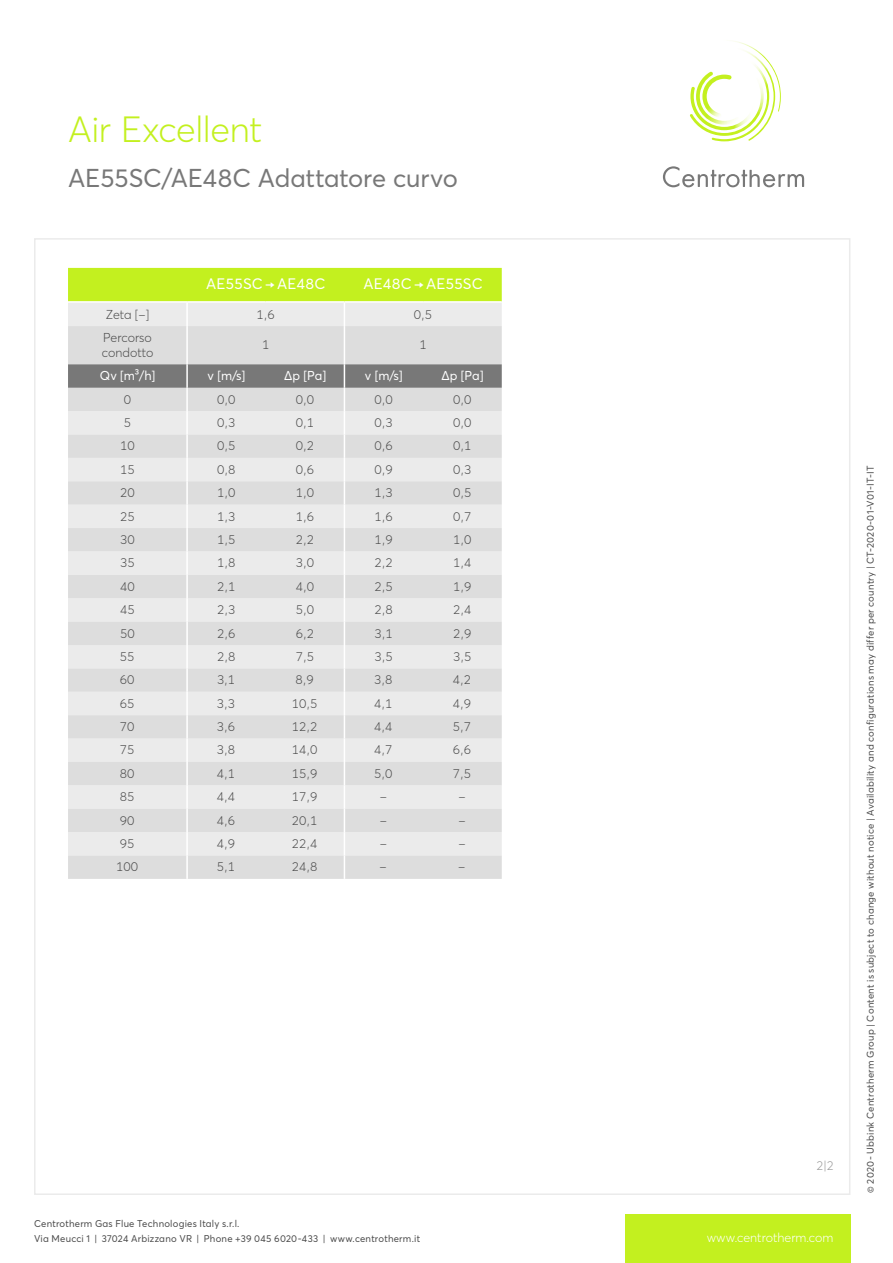
<style>
.page{position:relative;width:893px;height:1263px;background:#fff}
.page>*{position:absolute;margin:0;border:0;box-sizing:border-box;transform-origin:0 0}
.t1{font:300 36px "Averta PE";letter-spacing:-.01em;color:#c3f01f}
.t2{font:25.5px "Averta PE";color:#787878}
.t3{font:15px "Averta PE";letter-spacing:.005em;color:#fff}
.t4{font:300 12.75px/14.9px "Averta PE";color:#4b4b4b}
.t5{font:12.75px "Averta PE";color:#fff}
.t6{font:300 12.75px "Averta PE";color:#fff}
.t7{font:300 12.75px "Averta PE";color:#9a9a9a}
.t8{font:9.75px/14.9px "Averta PE";letter-spacing:.025em;color:#4b4b4b}
</style>
<div class="page">
<div style="left:625px;top:1214px;width:225px;height:49px;background:#c3f01f"></div>
<img style="left:705px;top:72px;width:7px;height:4px">
<img style="left:690px;top:76px;width:22px;height:58px">
<img style="left:712px;top:72px;width:24px;height:69px">
<img style="left:736px;top:112px;width:37px;height:29px">
<img style="left:715px;top:41px;width:66px;height:71px">
<svg style="left:663px;top:166px;width:141px;height:21px"></svg>
<div style="left:68px;top:326px;width:434px;height:38px;background:#ddd"></div>
<hr style="left:186px;top:326px;width:2px;height:38px;background:#fff">
<svg style="left:68px;top:268px;width:434px;height:58px;background:#d4ee76"></svg>
<hr style="left:344px;top:326px;width:1px;height:38px;background:#fff">
<svg style="left:68px;top:364px;width:434px;height:515px;background:#dfdfdf"></svg>
<h1 class="t1" style="left:68px;top:104px;width:196px">Air Excellent</h1>
<h2 class="t2" style="left:68px;top:161px;width:391px">AE55SC/AE48C Adattatore curvo</h2>
<p class="t3" style="left:206px;top:274px;width:120px">AE55SC → AE48C</p>
<p class="t3" style="left:364px;top:274px;width:120px">AE48C → AE55SC</p>
<p class="t4" style="left:106px;top:306px;width:45px">Zeta [-]</p>
<p class="t4" style="left:257px;top:306px;width:20px">1,6</p>
<p class="t4" style="left:414px;top:306px;width:20px">0,5</p>
<p class="t4" style="left:102px;top:330px;width:53px">Percorso condotto</p>
<p class="t4" style="left:262px;top:337px;width:9px">1</p>
<p class="t4" style="left:419px;top:337px;width:9px">1</p>
<p class="t5" style="left:100px;top:367px;width:57px">Qv [m³/h]</p>
<p class="t5" style="left:207px;top:367px;width:39px">v [m/s]</p>
<p class="t5" style="left:284px;top:367px;width:44px">Δp [Pa]</p>
<p class="t5" style="left:365px;top:367px;width:39px">v [m/s]</p>
<p class="t5" style="left:441px;top:367px;width:44px">Δp [Pa]</p>
<p class="t4" style="left:124px;top:391px;width:9px">0</p>
<p class="t4" style="left:217px;top:391px;width:20px">0,0</p>
<p class="t4" style="left:296px;top:391px;width:20px">0,0</p>
<p class="t4" style="left:375px;top:391px;width:20px">0,0</p>
<p class="t4" style="left:453px;top:391px;width:20px">0,0</p>
<p class="t4" style="left:124px;top:415px;width:9px">5</p>
<p class="t4" style="left:217px;top:415px;width:20px">0,3</p>
<p class="t4" style="left:296px;top:415px;width:20px">0,1</p>
<p class="t4" style="left:375px;top:415px;width:20px">0,3</p>
<p class="t4" style="left:453px;top:415px;width:20px">0,0</p>
<p class="t4" style="left:120px;top:438px;width:16px">10</p>
<p class="t4" style="left:217px;top:438px;width:20px">0,5</p>
<p class="t4" style="left:296px;top:438px;width:20px">0,2</p>
<p class="t4" style="left:375px;top:438px;width:20px">0,6</p>
<p class="t4" style="left:453px;top:438px;width:20px">0,1</p>
<p class="t4" style="left:120px;top:461px;width:16px">15</p>
<p class="t4" style="left:217px;top:461px;width:20px">0,8</p>
<p class="t4" style="left:296px;top:461px;width:20px">0,6</p>
<p class="t4" style="left:375px;top:461px;width:20px">0,9</p>
<p class="t4" style="left:453px;top:461px;width:20px">0,3</p>
<p class="t4" style="left:120px;top:485px;width:16px">20</p>
<p class="t4" style="left:217px;top:485px;width:20px">1,0</p>
<p class="t4" style="left:296px;top:485px;width:20px">1,0</p>
<p class="t4" style="left:374px;top:485px;width:20px">1,3</p>
<p class="t4" style="left:453px;top:485px;width:20px">0,5</p>
<p class="t4" style="left:120px;top:508px;width:16px">25</p>
<p class="t4" style="left:217px;top:508px;width:20px">1,3</p>
<p class="t4" style="left:296px;top:508px;width:20px">1,6</p>
<p class="t4" style="left:374px;top:508px;width:20px">1,6</p>
<p class="t4" style="left:453px;top:508px;width:20px">0,7</p>
<p class="t4" style="left:120px;top:532px;width:16px">30</p>
<p class="t4" style="left:217px;top:532px;width:20px">1,5</p>
<p class="t4" style="left:296px;top:532px;width:20px">2,2</p>
<p class="t4" style="left:374px;top:532px;width:20px">1,9</p>
<p class="t4" style="left:453px;top:532px;width:20px">1,0</p>
<p class="t4" style="left:120px;top:555px;width:16px">35</p>
<p class="t4" style="left:217px;top:555px;width:20px">1,8</p>
<p class="t4" style="left:296px;top:555px;width:20px">3,0</p>
<p class="t4" style="left:374px;top:555px;width:20px">2,2</p>
<p class="t4" style="left:453px;top:555px;width:20px">1,4</p>
<p class="t4" style="left:120px;top:578px;width:16px">40</p>
<p class="t4" style="left:217px;top:578px;width:20px">2,1</p>
<p class="t4" style="left:296px;top:578px;width:20px">4,0</p>
<p class="t4" style="left:374px;top:578px;width:20px">2,5</p>
<p class="t4" style="left:453px;top:578px;width:20px">1,9</p>
<p class="t4" style="left:120px;top:602px;width:16px">45</p>
<p class="t4" style="left:217px;top:602px;width:20px">2,3</p>
<p class="t4" style="left:296px;top:602px;width:20px">5,0</p>
<p class="t4" style="left:374px;top:602px;width:20px">2,8</p>
<p class="t4" style="left:453px;top:602px;width:20px">2,4</p>
<p class="t4" style="left:120px;top:625px;width:16px">50</p>
<p class="t4" style="left:217px;top:625px;width:20px">2,6</p>
<p class="t4" style="left:296px;top:625px;width:20px">6,2</p>
<p class="t4" style="left:374px;top:625px;width:20px">3,1</p>
<p class="t4" style="left:453px;top:625px;width:20px">2,9</p>
<p class="t4" style="left:120px;top:648px;width:16px">55</p>
<p class="t4" style="left:217px;top:648px;width:20px">2,8</p>
<p class="t4" style="left:296px;top:648px;width:20px">7,5</p>
<p class="t4" style="left:374px;top:648px;width:20px">3,5</p>
<p class="t4" style="left:453px;top:648px;width:20px">3,5</p>
<p class="t4" style="left:120px;top:672px;width:16px">60</p>
<p class="t4" style="left:217px;top:672px;width:20px">3,1</p>
<p class="t4" style="left:296px;top:672px;width:20px">8,9</p>
<p class="t4" style="left:374px;top:672px;width:20px">3,8</p>
<p class="t4" style="left:453px;top:672px;width:20px">4,2</p>
<p class="t4" style="left:120px;top:695px;width:16px">65</p>
<p class="t4" style="left:217px;top:695px;width:20px">3,3</p>
<p class="t4" style="left:292px;top:695px;width:27px">10,5</p>
<p class="t4" style="left:374px;top:695px;width:20px">4,1</p>
<p class="t4" style="left:453px;top:695px;width:20px">4,9</p>
<p class="t4" style="left:120px;top:719px;width:16px">70</p>
<p class="t4" style="left:217px;top:719px;width:20px">3,6</p>
<p class="t4" style="left:292px;top:719px;width:27px">12,2</p>
<p class="t4" style="left:374px;top:719px;width:20px">4,4</p>
<p class="t4" style="left:453px;top:719px;width:20px">5,7</p>
<p class="t4" style="left:120px;top:742px;width:16px">75</p>
<p class="t4" style="left:217px;top:742px;width:20px">3,8</p>
<p class="t4" style="left:292px;top:742px;width:27px">14,0</p>
<p class="t4" style="left:374px;top:742px;width:20px">4,7</p>
<p class="t4" style="left:453px;top:742px;width:20px">6,6</p>
<p class="t4" style="left:120px;top:765px;width:16px">80</p>
<p class="t4" style="left:217px;top:765px;width:20px">4,1</p>
<p class="t4" style="left:292px;top:765px;width:27px">15,9</p>
<p class="t4" style="left:374px;top:765px;width:20px">5,0</p>
<p class="t4" style="left:453px;top:765px;width:20px">7,5</p>
<p class="t4" style="left:120px;top:789px;width:16px">85</p>
<p class="t4" style="left:217px;top:789px;width:20px">4,4</p>
<p class="t4" style="left:292px;top:789px;width:27px">17,9</p>
<p class="t4" style="left:380px;top:789px;width:9px">-</p>
<p class="t4" style="left:458px;top:789px;width:9px">-</p>
<p class="t4" style="left:120px;top:812px;width:16px">90</p>
<p class="t4" style="left:217px;top:812px;width:20px">4,6</p>
<p class="t4" style="left:292px;top:812px;width:27px">20,1</p>
<p class="t4" style="left:380px;top:812px;width:9px">-</p>
<p class="t4" style="left:458px;top:812px;width:9px">-</p>
<p class="t4" style="left:120px;top:836px;width:16px">95</p>
<p class="t4" style="left:217px;top:836px;width:20px">4,9</p>
<p class="t4" style="left:292px;top:836px;width:27px">22,4</p>
<p class="t4" style="left:380px;top:836px;width:9px">-</p>
<p class="t4" style="left:458px;top:836px;width:9px">-</p>
<p class="t4" style="left:116px;top:859px;width:23px">100</p>
<p class="t4" style="left:217px;top:859px;width:20px">5,1</p>
<p class="t4" style="left:292px;top:859px;width:27px">24,8</p>
<p class="t4" style="left:380px;top:859px;width:9px">-</p>
<p class="t4" style="left:458px;top:859px;width:9px">-</p>
<p class="t8" style="left:34px;top:1215px;width:388px">Centrotherm Gas Flue Technologies Italy s.r.l.<br>Via Meucci 1 | 37024 Arbizzano VR | Phone +39 045 6020-433 | www.centrotherm.it</p>
<p class="t7" style="left:817px;top:1157px;width:18px">2 | 2</p>
<p class="t6" style="left:707px;top:1228px;width:128px">www.centrotherm.com</p>
<p class="t8" style="left:863px;top:1193px;width:729px;rotate:-90deg">© 2020 - Ubbink Centrotherm Group | Content is subject to change without notice | Availability and configurations may differ per country | CT-2020-01-V01-IT-IT</p>
</div>
